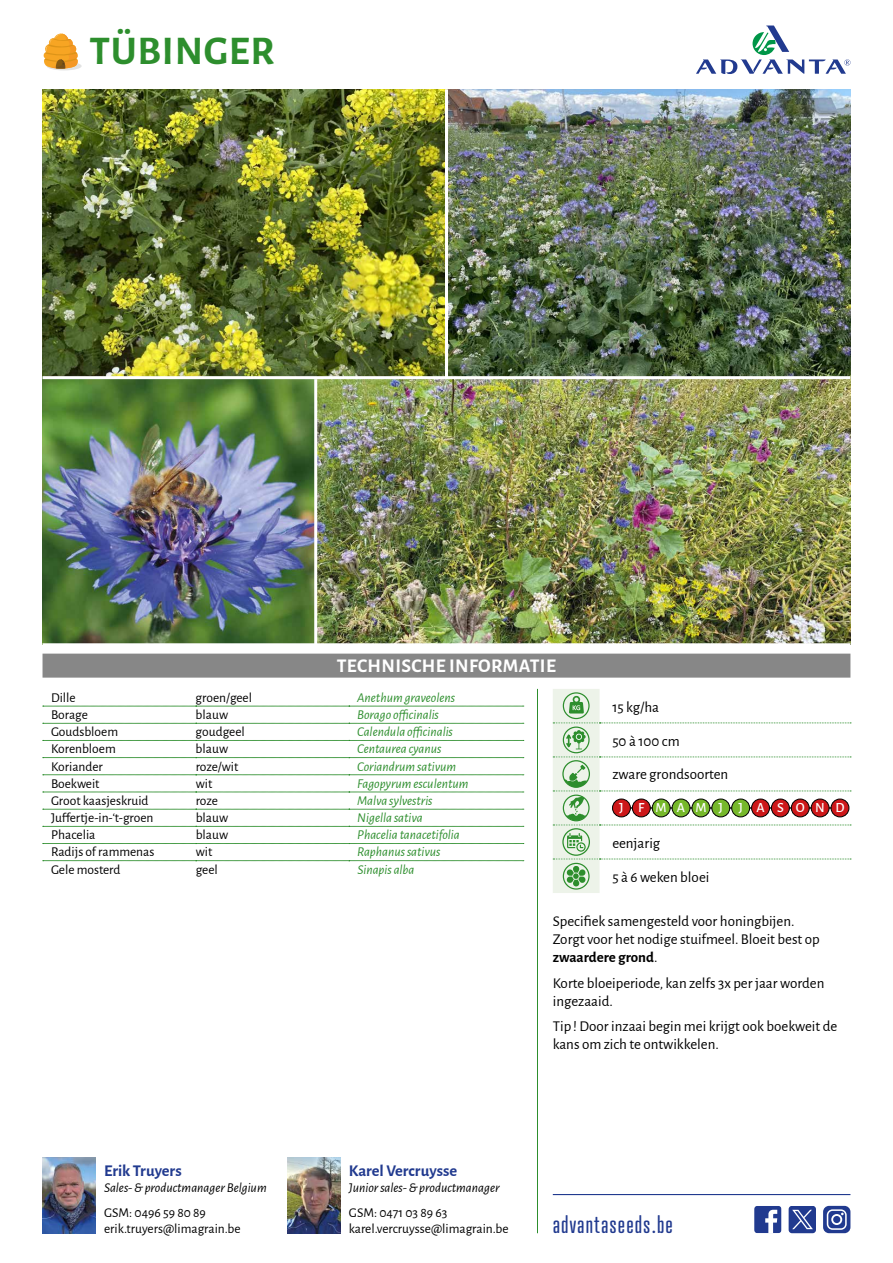
<style>
.page{position:relative;width:893px;height:1263px;background:#fff}
.page>*{position:absolute;margin:0;border:0;box-sizing:border-box;transform-origin:0 0}
.t1{font:700 40.95px "Alegreya Sans";letter-spacing:.015em;color:#2d8e2d}
.t2{font:22.35px "Atrament";letter-spacing:.05em;color:#213a8f}
.t3{font:700 19.5px "Alegreya Sans";letter-spacing:.015em;color:#fff}
.t4{font:700 16.5px "Alegreya Sans";color:#213a8f}
.t5{font:15px/18px "Alegreya Sans";color:#000}
.t6{font:500 13.95px "Alegreya Sans";letter-spacing:.755em;color:#fff}
.t7{font:13.5px/16.2px "Alegreya Sans";color:#000}
.t8{font:italic 13.5px "Alegreya Sans";color:#2d8e2d}
.t9{font:italic 13.5px "Alegreya Sans";color:#000}
.s1{font-weight:700}
</style>
<div class="page">
<img style="left:43px;top:1157px;width:53px;height:76px">
<img style="left:287px;top:1157px;width:53px;height:76px">
<img style="left:448px;top:89px;width:402px;height:287px">
<svg style="left:553px;top:689px;width:298px;height:204px"></svg>
<div style="left:43px;top:654px;width:807px;height:24px;background:#878787"></div>
<hr style="left:537px;top:689px;width:1px;height:544px;background:#2d8e2d">
<img style="left:43px;top:89px;width:402px;height:287px">
<img style="left:317px;top:379px;width:533px;height:264px">
<svg style="left:43px;top:706px;width:481px;height:1px"></svg>
<svg style="left:43px;top:740px;width:481px;height:1px"></svg>
<svg style="left:43px;top:774px;width:481px;height:1px"></svg>
<svg style="left:43px;top:809px;width:481px;height:1px"></svg>
<svg style="left:43px;top:843px;width:481px;height:1px"></svg>
<svg style="left:43px;top:723px;width:481px;height:1px"></svg>
<svg style="left:43px;top:757px;width:481px;height:1px"></svg>
<svg style="left:43px;top:792px;width:481px;height:1px"></svg>
<svg style="left:43px;top:826px;width:481px;height:1px"></svg>
<svg style="left:43px;top:860px;width:481px;height:1px"></svg>
<img style="left:43px;top:379px;width:271px;height:264px">
<div style="left:47px;top:62px;width:35px;height:8px;background:#e2e3e3;border-radius:50%"></div>
<svg style="left:43px;top:33px;width:36px;height:36px"></svg>
<svg style="left:696px;top:26px;width:154px;height:48px"></svg>
<hr style="left:553px;top:1194px;width:297px;height:1px;background:#213a8f">
<svg style="left:754px;top:1206px;width:27px;height:27px"></svg>
<svg style="left:789px;top:1206px;width:27px;height:27px"></svg>
<div style="left:823px;top:1206px;width:27px;height:27px;background:#213a8f;border-radius:6px"></div>
<svg style="left:827px;top:1209px;width:20px;height:21px"></svg>
<h1 class="t1" style="left:90px;top:21px;width:186px">TÜBINGER</h1>
<h3 class="t3" style="left:337px;top:651px;width:221px">TECHNISCHE INFORMATIE</h3>
<p class="t7" style="left:51px;top:689px;width:26px">Dille</p>
<p class="t7" style="left:196px;top:689px;width:58px">groen/geel</p>
<p class="t8" style="left:357px;top:688px;width:99px">Anethum graveolens</p>
<p class="t7" style="left:51px;top:706px;width:38px">Borage</p>
<p class="t7" style="left:196px;top:706px;width:34px">blauw</p>
<p class="t8" style="left:357px;top:706px;width:83px">Borago officinalis</p>
<p class="t7" style="left:51px;top:723px;width:69px">Goudsbloem</p>
<p class="t7" style="left:196px;top:723px;width:51px">goudgeel</p>
<p class="t8" style="left:357px;top:723px;width:97px">Calendula officinalis</p>
<p class="t7" style="left:51px;top:740px;width:66px">Korenbloem</p>
<p class="t7" style="left:196px;top:740px;width:34px">blauw</p>
<p class="t8" style="left:357px;top:740px;width:86px">Centaurea cyanus</p>
<p class="t7" style="left:51px;top:757px;width:53px">Koriander</p>
<p class="t7" style="left:196px;top:757px;width:44px">roze/wit</p>
<p class="t8" style="left:357px;top:757px;width:100px">Coriandrum sativum</p>
<p class="t7" style="left:51px;top:775px;width:50px">Boekweit</p>
<p class="t7" style="left:196px;top:775px;width:18px">wit</p>
<p class="t8" style="left:357px;top:774px;width:113px">Fagopyrum esculentum</p>
<p class="t7" style="left:51px;top:792px;width:99px">Groot kaasjeskruid</p>
<p class="t7" style="left:196px;top:792px;width:24px">roze</p>
<p class="t8" style="left:357px;top:791px;width:77px">Malva sylvestris</p>
<p class="t7" style="left:51px;top:809px;width:104px">Juffertje-in-‘t-groen</p>
<p class="t7" style="left:196px;top:809px;width:34px">blauw</p>
<p class="t8" style="left:357px;top:809px;width:67px">Nigella sativa</p>
<p class="t7" style="left:51px;top:826px;width:46px">Phacelia</p>
<p class="t7" style="left:196px;top:826px;width:34px">blauw</p>
<p class="t8" style="left:357px;top:826px;width:104px">Phacelia tanacetifolia</p>
<p class="t7" style="left:51px;top:843px;width:105px">Radijs of rammenas</p>
<p class="t7" style="left:196px;top:843px;width:18px">wit</p>
<p class="t8" style="left:357px;top:843px;width:85px">Raphanus sativus</p>
<p class="t7" style="left:51px;top:860px;width:71px">Gele mosterd</p>
<p class="t7" style="left:196px;top:860px;width:24px">geel</p>
<p class="t8" style="left:357px;top:860px;width:59px">Sinapis alba</p>
<p class="t5" style="left:612px;top:697px;width:48px">15 kg/ha</p>
<p class="t5" style="left:612px;top:731px;width:69px">50 à 100 cm</p>
<p class="t5" style="left:612px;top:764px;width:118px">zware grondsoorten</p>
<p class="t6" style="left:619px;top:798px;width:227px">J FMAMJ J A SOND</p>
<p class="t5" style="left:612px;top:833px;width:49px">eenjarig</p>
<p class="t5" style="left:612px;top:868px;width:99px">5 à 6 weken bloei</p>
<p class="t4" style="left:104px;top:1159px;width:79px">Erik Truyers</p>
<p class="t9" style="left:104px;top:1179px;width:164px">Sales- &amp; productmanager Belgium</p>
<p class="t7" style="left:104px;top:1204px;width:138px">GSM: 0496 59 80 89 erik.truyers@limagrain.be</p>
<p class="t5" style="left:553px;top:912px;width:268px">Specifiek samengesteld voor honingbijen.<br>Zorgt voor het nodige stuifmeel. Bloeit best op <span class="s1">zwaardere grond</span>.</p>
<p class="t5" style="left:553px;top:973px;width:273px">Korte bloeiperiode, kan zelfs 3x per jaar worden ingezaaid.</p>
<p class="t5" style="left:553px;top:1016px;width:286px">Tip! Door inzaai begin mei krijgt ook boekweit de kans om zich te ontwikkelen.</p>
<p class="t4" style="left:349px;top:1159px;width:110px">Karel Vercruysse</p>
<p class="t9" style="left:349px;top:1179px;width:152px">Junior sales- &amp; productmanager</p>
<p class="t7" style="left:349px;top:1204px;width:161px">GSM: 0471 03 89 63 karel.vercruysse@limagrain.be</p>
<h2 class="t2" style="left:553px;top:1211px;width:122px">advantaseeds.be</h2>
</div>
